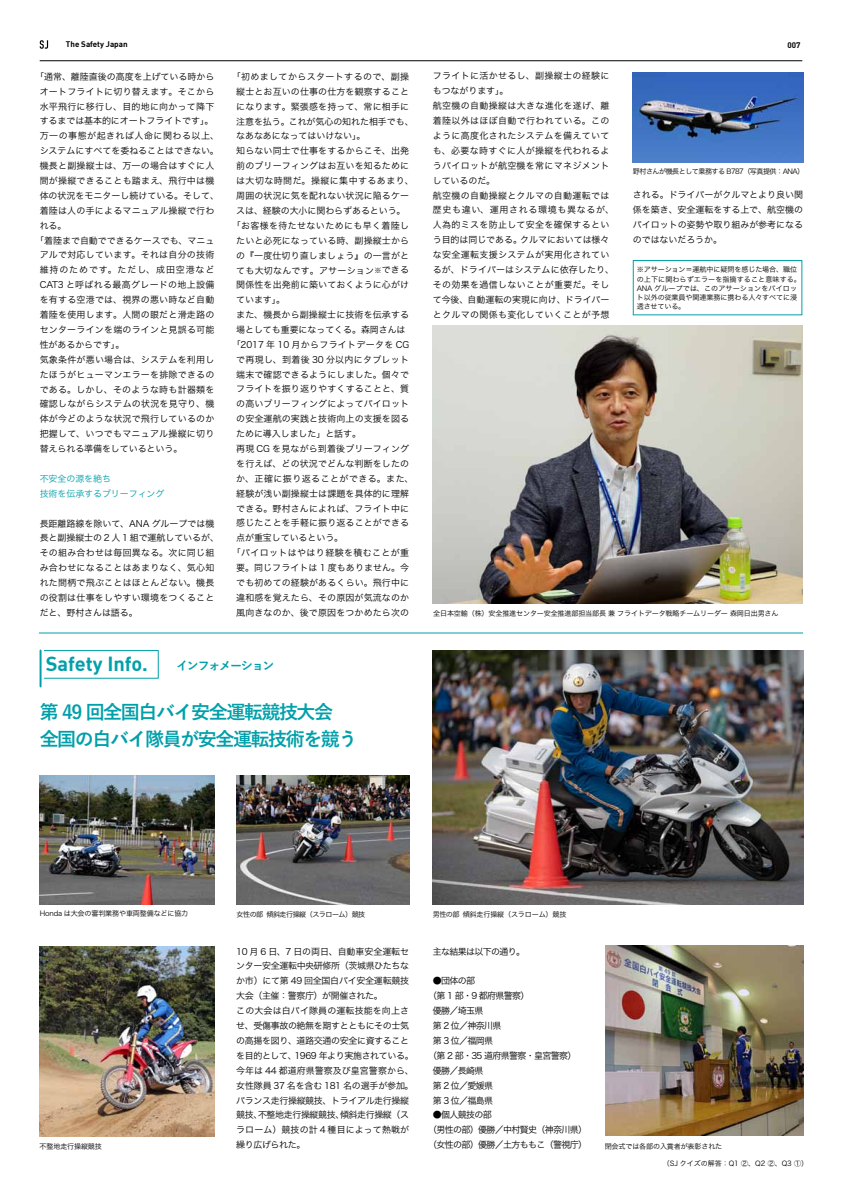
<style>
.page{position:relative;width:842px;height:1191px;background:#fff}
.page>*{position:absolute;margin:0;border:0;box-sizing:border-box;transform-origin:0 0}
.t1{font:700 20px "DIN";color:#00a0aa}
.t2{font:700 19px/26.9px "Yu Go";letter-spacing:-.075em;color:#00a0aa}
.t3{font:700 12px "Yu Go";letter-spacing:-.1em;color:#00a0aa}
.t4{font:9px/14.9px "Hira Kaku Pro N W3";letter-spacing:.015em;color:#000}
.t5{font:9px/14.9px "Hira Kaku Pro N W3";letter-spacing:.035em;color:#000}
.t6{font:9px/14.9px "Hira Kaku Pro N W3";letter-spacing:-.04em;color:#000}
.t7{font:9px "Hira Kaku Pro N W3";letter-spacing:-.01em;color:#000}
.t8{font:9px "Hira Kaku Pro N W3";letter-spacing:-.005em;color:#000}
.t9{font:9px/14.9px "Hira Kaku Pro N W3";letter-spacing:-.075em;color:#000}
.t10{font:9px "Hira Kaku Pro N W3";letter-spacing:.04em;color:#000}
.t11{font:9px/14.9px "Hira Kaku Pro N W3";letter-spacing:-.01em;color:#00a0aa}
.t12{font:9px "Hira Kaku Pro N W3";letter-spacing:.055em;color:#000}
.t13{font:9px "Hira Kaku Pro N W3";letter-spacing:.045em;color:#000}
.t14{font:9px "Hira Kaku Pro N W3";letter-spacing:.05em;color:#000}
.t15{font:9px "Hira Kaku Pro N W3";letter-spacing:.095em;color:#000}
.t16{font:700 8px "DIN";color:#000}
.t17{font:7.1px/9.2px "Hira Kaku Pro N W3";letter-spacing:-.025em;color:#000}
.t18{font:7.1px "Hira Kaku Pro N W3";letter-spacing:-.075em;color:#000}
.t19{font:7px "Hira Kaku Pro N W3";color:#000}
.s1{font-size:7.1px}
</style>
<div class="page">
<svg style="left:40px;top:40px;width:8px;height:9px"></svg>
<hr style="left:40px;top:61px;width:762px;height:1px;background:#000">
<div style="left:633px;top:260px;width:169px;height:55px;border:1px solid #00a0aa"></div>
<hr style="left:39px;top:632px;width:764px;height:1px;background:#00a0aa">
<div style="left:44px;top:650px;width:115px;height:28px;border:1px solid #00a0aa"></div>
<hr style="left:40px;top:650px;width:2px;height:36px;background:#00a0aa">
<img style="left:433px;top:325px;width:369px;height:279px">
<img style="left:633px;top:72px;width:170px;height:91px">
<img style="left:433px;top:650px;width:370px;height:254px">
<img style="left:40px;top:947px;width:175px;height:189px">
<img style="left:236px;top:776px;width:173px;height:128px">
<img style="left:40px;top:776px;width:174px;height:128px">
<img style="left:605px;top:945px;width:198px;height:190px">
<p class="t16" style="left:66px;top:39px;width:63px">The Safety Japan</p>
<p class="t16" style="left:787px;top:39px;width:15px">007</p>
<p class="t8" style="left:35px;top:68px;width:181px">「通常、離陸直後の高度を上げている時から</p>
<p class="t4" style="left:40px;top:83px;width:176px">オートフライトに切り替えます。そこから</p>
<p class="t4" style="left:40px;top:98px;width:176px">水平飛行に移行し、目的地に向かって降下</p>
<p class="t7" style="left:40px;top:113px;width:175px">するまでは基本的にオートフライトです」。</p>
<p class="t12" style="left:40px;top:128px;width:181px">万一の事態が起きれば人命に関わる以上、</p>
<p class="t8" style="left:40px;top:143px;width:181px">システムにすべてを委ねることはできない。</p>
<p class="t4" style="left:40px;top:158px;width:176px">機長と副操縦士は、万一の場合はすぐに人</p>
<p class="t4" style="left:40px;top:172px;width:176px">間が操縦できることも踏まえ、飛行中は機</p>
<p class="t8" style="left:40px;top:187px;width:181px">体の状況をモニターし続けている。そして、</p>
<p class="t4" style="left:40px;top:202px;width:176px">着陸は人の手によるマニュアル操縦で行わ</p>
<p class="t4" style="left:40px;top:217px;width:28px">れる。</p>
<p class="t8" style="left:35px;top:232px;width:181px">「着陸まで自動でできるケースでも、マニュ</p>
<p class="t4" style="left:40px;top:247px;width:176px">アルで対応しています。それは自分の技術</p>
<p class="t15" style="left:40px;top:262px;width:176px">維持のためです。ただし、成田空港など</p>
<p class="t5" style="left:40px;top:277px;width:176px">CAT3 と呼ばれる最高グレードの地上設備</p>
<p class="t4" style="left:40px;top:292px;width:176px">を有する空港では、視界の悪い時など自動</p>
<p class="t4" style="left:40px;top:306px;width:176px">着陸を使用します。人間の眼だと滑走路の</p>
<p class="t4" style="left:40px;top:321px;width:176px">センターラインを端のラインと見誤る可能</p>
<p class="t7" style="left:40px;top:336px;width:86px">性があるからです」。</p>
<p class="t4" style="left:40px;top:351px;width:176px">気象条件が悪い場合は、システムを利用し</p>
<p class="t4" style="left:40px;top:366px;width:176px">たほうがヒューマンエラーを排除できるの</p>
<p class="t4" style="left:40px;top:381px;width:176px">である。しかし、そのような時も計器類を</p>
<p class="t4" style="left:40px;top:396px;width:176px">確認しながらシステムの状況を見守り、機</p>
<p class="t4" style="left:40px;top:411px;width:176px">体が今どのような状況で飛行しているのか</p>
<p class="t4" style="left:40px;top:426px;width:176px">把握して、いつでもマニュアル操縦に切り</p>
<p class="t7" style="left:40px;top:441px;width:144px">替えられる準備をしているという。</p>
<p class="t11" style="left:40px;top:470px;width:126px">不安全の源を絶ち<br>技術を伝承するブリーフィング</p>
<p class="t4" style="left:40px;top:515px;width:181px">長距離路線を除いて、ANA グループでは機長と副操縦士の 2 人 1 組で運航しているが、その組み合わせは毎回異なる。次に同じ組み合わせになることはあまりなく、気心知れた間柄で飛ぶことはほとんどない。機長の役割は仕事をしやすい環境をつくることだと、野村さんは語る。</p>
<p class="t10" style="left:232px;top:68px;width:179px">「初めましてからスタートするので、副操</p>
<p class="t4" style="left:236px;top:83px;width:174px">縦士とお互いの仕事の仕方を観察すること</p>
<p class="t4" style="left:236px;top:98px;width:174px">になります。緊張感を持って、常に相手に</p>
<p class="t7" style="left:236px;top:113px;width:179px">注意を払う。これが気心の知れた相手でも、</p>
<p class="t7" style="left:236px;top:128px;width:131px">なあなあになってはいけない」。</p>
<p class="t4" style="left:236px;top:143px;width:174px">知らない同士で仕事をするからこそ、出発</p>
<p class="t4" style="left:236px;top:158px;width:174px">前のブリーフィングはお互いを知るために</p>
<p class="t13" style="left:236px;top:173px;width:179px">は大切な時間だ。操縦に集中するあまり、</p>
<p class="t4" style="left:236px;top:187px;width:174px">周囲の状況に気を配れない状況に陥るケー</p>
<p class="t7" style="left:236px;top:202px;width:171px">スは、経験の大小に関わらずあるという。</p>
<p class="t10" style="left:232px;top:217px;width:179px">「お客様を待たせないためにも早く着陸し</p>
<p class="t4" style="left:236px;top:232px;width:174px">たいと必死になっている時、副操縦士から</p>
<p class="t4" style="left:236px;top:247px;width:174px">の『一度仕切り直しましょう』の一言がと</p>
<p class="t4" style="left:236px;top:262px;width:174px">ても大切なんです。アサーション<span class="s1">※</span>できる</p>
<p class="t4" style="left:236px;top:277px;width:174px">関係性を出発前に築いておくように心がけ</p>
<p class="t4" style="left:236px;top:292px;width:51px">ています」。</p>
<p class="t4" style="left:236px;top:306px;width:174px">また、機長から副操縦士に技術を伝承する</p>
<p class="t7" style="left:236px;top:321px;width:171px">場としても重要になってくる。森岡さんは</p>
<p class="t4" style="left:232px;top:336px;width:179px">「2017 年 10 月からフライトデータを CG</p>
<p class="t4" style="left:236px;top:351px;width:174px">で再現し、到着後 30 分以内にタブレット</p>
<p class="t4" style="left:236px;top:366px;width:174px">端末で確認できるようにしました。個々で</p>
<p class="t4" style="left:236px;top:381px;width:174px">フライトを振り返りやすくすることと、質</p>
<p class="t4" style="left:236px;top:396px;width:174px">の高いブリーフィングによってパイロット</p>
<p class="t4" style="left:236px;top:411px;width:174px">の安全運航の実践と技術向上の支援を図る</p>
<p class="t7" style="left:236px;top:426px;width:126px">ために導入しました」と話す。</p>
<p class="t4" style="left:236px;top:440px;width:174px">再現 CG を見ながら到着後ブリーフィング</p>
<p class="t4" style="left:236px;top:455px;width:174px">を行えば、どの状況でどんな判断をしたの</p>
<p class="t14" style="left:236px;top:470px;width:179px">か、正確に振り返ることができる。また、</p>
<p class="t4" style="left:236px;top:485px;width:174px">経験が浅い副操縦士は課題を具体的に理解</p>
<p class="t4" style="left:236px;top:500px;width:174px">できる。野村さんによれば、フライト中に</p>
<p class="t4" style="left:236px;top:515px;width:174px">感じたことを手軽に振り返ることができる</p>
<p class="t7" style="left:236px;top:530px;width:109px">点が重宝しているという。</p>
<p class="t10" style="left:232px;top:545px;width:179px">「パイロットはやはり経験を積むことが重</p>
<p class="t4" style="left:236px;top:559px;width:174px">要。同じフライトは 1 度もありません。今</p>
<p class="t4" style="left:236px;top:574px;width:174px">でも初めての経験があるくらい。飛行中に</p>
<p class="t4" style="left:236px;top:589px;width:174px">違和感を覚えたら、その原因が気流なのか</p>
<p class="t4" style="left:236px;top:604px;width:174px">風向きなのか、後で原因をつかめたら次の</p>
<h1 class="t1" style="left:46px;top:651px;width:104px">Safety Info.</h1>
<h3 class="t3" style="left:176px;top:658px;width:100px">インフォメーション</h3>
<h2 class="t2" style="left:40px;top:699px;width:319px">第 49 回全国白バイ安全運転競技大会<br>全国の白バイ隊員が安全運転技術を競う</h2>
<p class="t5" style="left:433px;top:68px;width:183px">フライトに活かせるし、副操縦士の経験にもつながります」。<br>航空機の自動操縦は大きな進化を遂げ、離着陸以外はほぼ自動で行われている。このように高度化されたシステムを備えていても、必要な時すぐに人が操縦を代われるようパイロットが航空機を常にマネジメントしているのだ。<br>航空機の自動操縦とクルマの自動運転では歴史も違い、運用される環境も異なるが、人為的ミスを防止して安全を確保するという目的は同じである。クルマにおいては様々な安全運転支援システムが実用化されているが、ドライバーはシステムに依存したり、その効果を過信しないことが重要だ。そして今後、自動運転の実現に向け、ドライバーとクルマの関係も変化していくことが予想</p>
<p class="t18" style="left:633px;top:165px;width:173px">野村さんが機長として乗務する B787（写真提供：ANA）</p>
<p class="t4" style="left:633px;top:187px;width:172px;text-align:justify">される。ドライバーがクルマとより良い関係を築き、安全運転をする上で、航空機のパイロットの姿勢や取り組みが参考になるのではないだろうか。</p>
<p class="t17" style="left:637px;top:265px;width:166px">※アサーション＝運航中に疑問を感じた場合、職位の上下に関わらずエラーを指摘すること意味する。<br>ANA グループでは、このアサーションをパイロット以外の従業員や関連業務に携わる人々すべてに浸透させている。</p>
<p class="t17" style="left:433px;top:608px;width:347px">全日本空輸（株）安全推進センター安全推進部担当部長 兼 フライトデータ戦略チームリーダー 森岡日出男さん</p>
<p class="t17" style="left:40px;top:908px;width:150px">Honda は大会の審判業務や車両整備などに協力</p>
<p class="t18" style="left:237px;top:908px;width:130px">女性の部 傾斜走行操縦（スラローム）競技</p>
<p class="t17" style="left:433px;top:909px;width:135px">男性の部 傾斜走行操縦（スラローム）競技</p>
<p class="t6" style="left:236px;top:943px;width:179px">10 月 6 日、7 日の両日、自動車安全運転センター安全運転中央研修所（茨城県ひたちなか市）にて第 49 回全国白バイ安全運転競技大会（主催：警察庁）が開催された。<br>この大会は白バイ隊員の運転技能を向上させ、受傷事故の絶無を期すとともにその士気の高揚を図り、道路交通の安全に資することを目的として、1969 年より実施されている。今年は 44 都道府県警察及び皇宮警察から、女性隊員 37 名を含む 181 名の選手が参加。バランス走行操縦競技、トライアル走行操縦競技、不整地走行操縦競技、傾斜走行操縦（スラローム）競技の計 4 種目によって熱戦が繰り広げられた。</p>
<p class="t9" style="left:433px;top:943px;width:94px">主な結果は以下の通り。</p>
<p class="t4" style="left:433px;top:973px;width:44px">●団体の部</p>
<p class="t4" style="left:428px;top:987px;width:103px">（第 1 部・9 都府県警察）</p>
<p class="t4" style="left:433px;top:1002px;width:52px">優勝／埼玉県</p>
<p class="t4" style="left:433px;top:1017px;width:70px">第 2 位／神奈川県</p>
<p class="t4" style="left:433px;top:1032px;width:62px">第 3 位／福岡県</p>
<p class="t9" style="left:428px;top:1047px;width:150px">（第 2 部・35 道府県警察・皇宮警察）</p>
<p class="t4" style="left:433px;top:1062px;width:52px">優勝／長崎県</p>
<p class="t4" style="left:433px;top:1077px;width:62px">第 2 位／愛媛県</p>
<p class="t4" style="left:433px;top:1092px;width:62px">第 3 位／福島県</p>
<p class="t9" style="left:428px;top:1107px;width:160px;text-indent:4px">●個人競技の部<br>（男性の部）優勝／中村賢史（神奈川県）（女性の部）優勝／土方ももこ（警視庁）</p>
<p class="t17" style="left:40px;top:1140px;width:64px">不整地走行操縦競技</p>
<p class="t17" style="left:605px;top:1140px;width:119px">閉会式では各部の入賞者が表彰された</p>
<p class="t19" style="left:663px;top:1156px;width:147px">（SJ クイズの解答：Q1 ②、Q2 ②、Q3 ①）</p>
</div>
